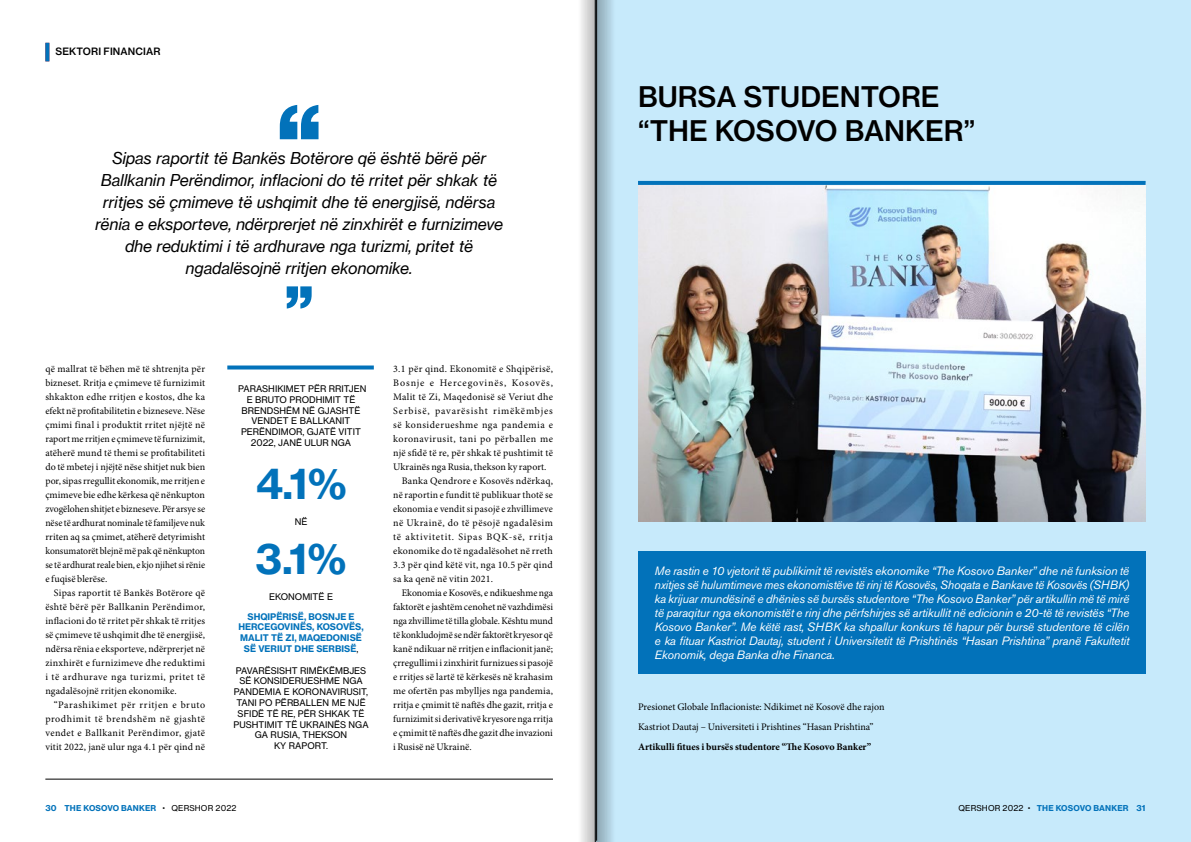
<style>
.page{position:relative;width:1191px;height:842px;background:#fff}
.page>*{position:absolute;margin:0;border:0;box-sizing:border-box;transform-origin:0 0}
.t1{font:42px "N Haas Grotesk TX Pro 75 Bd";color:#0272ba}
.t2{font:28px/33.6px "N Haas Grotesk TX Pro 65 Md";color:#000}
.t3{font:italic 16px/22px "N Haas Grotesk TX Pro";letter-spacing:-.01em;color:#000;text-align:center}
.t4{font:italic 12px/14px "Akzidenz Grotesk Pro";letter-spacing:-.015em;color:#fff;text-align:justify}
.t5{font:10px/14px "Minion Pro";letter-spacing:.01em;color:#000;text-align:justify}
.t6{font:10px "Minion Pro";letter-spacing:.01em;color:#000;scale:.96 1}
.t7{font:10px "Minion Pro";letter-spacing:.05em;color:#000}
.t8{font:700 10px "Minion Pro";color:#000}
.t9{font:10px "Minion Pro";letter-spacing:.07em;color:#000}
.t10{font:10px "Minion Pro";letter-spacing:.08em;color:#000}
.t11{font:10px "Minion Pro";letter-spacing:.045em;color:#000}
.t12{font:10px "Minion Pro";letter-spacing:.085em;color:#000}
.t13{font:10px "N Haas Grotesk TX Pro 65 Md";letter-spacing:.015em;color:#000}
.t14{font:9px/10.8px "N Haas Grotesk TX Pro 55 Rg";color:#000;text-align:center}
.t15{font:9px/10.8px "N Haas Grotesk TX Pro 75 Bd";color:#0272ba;text-align:center}
.t16{font:8px "N Haas Grotesk TX Pro 75 Bd";letter-spacing:.015em;color:#0272ba}
.s1{font-family:"N Haas Grotesk TX Pro 55 Rg";color:#000}
.s2{font-family:"Titling Gothic FB Narrow";font-weight:500;color:#000}
</style>
<div class="page">
<hr style="left:45px;top:779px;width:508px;height:1px;background:#000">
<svg style="left:45px;top:43px;width:4px;height:18px"></svg>
<div style="left:595px;top:0;width:596px;height:842px;background:#c7eafb"></div>
<svg style="left:227px;top:365px;width:147px;height:4px"></svg>
<svg style="left:280px;top:105px;width:38px;height:34px"></svg>
<svg style="left:287px;top:286px;width:25px;height:23px"></svg>
<div style="left:597px;top:0;width:30px;height:842px;background:linear-gradient(to right,#97b1bf,#d2f7ff)"></div>
<svg style="left:581px;top:0;width:15px;height:842px"></svg>
<hr style="left:596px;top:0;width:1px;height:841px;background:#000">
<div style="left:638px;top:551px;width:507px;height:123px;background:#0272ba"></div>
<img style="left:638px;top:185px;width:507px;height:336px">
<svg style="left:638px;top:181px;width:507px;height:4px;background:#0674bb"></svg>
<p class="t13" style="left:55px;top:45px;width:107px">SEKTORI FINANCIAR</p>
<p class="t3" style="left:95px;top:147px;width:409px">Sipas raportit të Bankës Botërore që është bërë për Ballkanin Perëndimor, inflacioni do të rritet për shkak të rritjes së çmimeve të ushqimit dhe të energjisë, ndërsa rënia e eksporteve, ndërprerjet në zinxhirët e furnizimeve dhe reduktimi i të ardhurave nga turizmi, pritet të ngadalësojnë rritjen ekonomike.</p>
<p class="t5" style="left:45px;top:362px;width:161px">që mallrat të bëhen më të shtrenjta për bizneset. Rritja e çmimeve të furnizimit shkakton edhe rritjen e kostos, dhe ka efekt në profitabilitetin e bizneseve. Nëse çmimi final i produktit rritet njëjtë në raport me rritjen e çmimeve të furnizimit, atëherë mund të themi se profitabiliteti do të mbetej i njëjtë nëse shitjet nuk bien por, sipas rregullit ekonomik, me rritjen e çmimeve bie edhe kërkesa që nënkupton zvogëlohen shitjet e bizneseve. Për arsye se nëse të ardhurat nominale të familjeve nuk rriten aq sa çmimet, atëherë detyrimisht konsumatorët blejnë më pak që nënkupton se të ardhurat reale bien, e kjo njihet si rënie e fuqisë blerëse.</p>
<p class="t5" style="left:45px;top:586px;width:161px;text-indent:8px">Sipas raportit të Bankës Botërore që është bërë për Ballkanin Perëndimor, inflacioni do të rritet për shkak të rritjes së çmimeve të ushqimit dhe të energjisë, ndërsa rënia e eksporteve, ndërprerjet në zinxhirët e furnizimeve dhe reduktimi i të ardhurave nga turizmi, pritet të ngadalësojnë rritjen ekonomike.</p>
<p class="t5" style="left:45px;top:698px;width:161px;text-indent:8px">“Parashikimet për rritjen e bruto prodhimit të brendshëm në gjashtë vendet e Ballkanit Perëndimor, gjatë vitit 2022, janë ulur nga 4.1 për qind në</p>
<p class="t14" style="left:238px;top:383px;width:130px">PARASHIKIMET PËR RRITJEN<br>E BRUTO PRODHIMIT TË<br>BRENDSHËM NË GJASHTË<br>VENDET E BALLKANIT<br>PERËNDIMOR, GJATË VITIT<br>2022, JANË ULUR NGA</p>
<h1 class="t1" style="left:255px;top:457px;width:94px">4.1%</h1>
<p class="t14" style="left:295px;top:516px;width:14px">NË</p>
<h1 class="t1" style="left:255px;top:532px;width:93px">3.1%</h1>
<p class="t14" style="left:269px;top:591px;width:65px">EKONOMITË E</p>
<p class="t15" style="left:238px;top:611px;width:127px">SHQIPËRISË, BOSNJE E<br>HERCEGOVINËS, KOSOVËS,<br>MALIT TË ZI, MAQEDONISË<br>SË VERIUT DHE SERBISË<span class="s1">,</span></p>
<p class="t14" style="left:233px;top:665px;width:137px">PAVARËSISHT RIMËKËMBJES<br>SË KONSIDERUESHME NGA<br>PANDEMIA E KORONAVIRUSIT,<br>TANI PO PËRBALLEN ME NJË<br>SFIDË TË RE, PËR SHKAK TË<br>PUSHTIMIT TË UKRAINËS NGA<br>GA RUSIA, THEKSON<br>KY RAPORT.</p>
<p class="t16" style="left:45px;top:803px;width:192px">30 THE KOSOVO BANKER <span class="s2">•</span> <span class="s1">QERSHOR 2022</span></p>
<p class="t5" style="left:393px;top:362px;width:161px">3.1 për qind. Ekonomitë e Shqipërisë,</p>
<p class="t12" style="left:393px;top:377px;width:161px">Bosnje e Hercegovinës, Kosovës,</p>
<p class="t5" style="left:393px;top:390px;width:161px">Malit të Zi, Maqedonisë së Veriut dhe</p>
<p class="t10" style="left:393px;top:405px;width:161px">Serbisë, pavarësisht rimëkëmbjes</p>
<p class="t7" style="left:393px;top:419px;width:161px">së konsiderueshme nga pandemia e</p>
<p class="t7" style="left:393px;top:433px;width:161px">koronavirusit, tani po përballen me</p>
<p class="t5" style="left:393px;top:446px;width:161px">një sfidë të re, për shkak të pushtimit të</p>
<p class="t5" style="left:393px;top:460px;width:155px">Ukrainës nga Rusia, thekson ky raport.</p>
<p class="t5" style="left:402px;top:474px;width:153px">Banka Qendrore e Kosovës ndërkaq,</p>
<p class="t5" style="left:393px;top:488px;width:161px">në raportin e fundit të publikuar thotë se</p>
<p class="t6" style="left:393px;top:503px;width:168px">ekonomia e vendit si pasojë e zhvillimeve</p>
<p class="t11" style="left:393px;top:517px;width:161px">në Ukrainë, do të pësojë ngadalësim</p>
<p class="t9" style="left:393px;top:531px;width:161px">të aktivitetit. Sipas BQK-së, rritja</p>
<p class="t5" style="left:393px;top:544px;width:161px">ekonomike do të ngadalësohet në rreth</p>
<p class="t5" style="left:393px;top:558px;width:161px">3.3 për qind këtë vit, nga 10.5 për qind</p>
<p class="t5" style="left:393px;top:572px;width:102px">sa ka qenë në vitin 2021.</p>
<p class="t5" style="left:402px;top:586px;width:153px">Ekonomia e Kosovës, e ndikueshme nga</p>
<p class="t5" style="left:393px;top:600px;width:161px">faktorët e jashtëm cenohet në vazhdimësi</p>
<p class="t5" style="left:393px;top:614px;width:161px">nga zhvillime të tilla globale. Kështu mund</p>
<p class="t6" style="left:393px;top:629px;width:168px">të konkludojmë se ndër faktorët kryesor që</p>
<p class="t5" style="left:393px;top:642px;width:161px">kanë ndikuar në rritjen e inflacionit janë;</p>
<p class="t5" style="left:393px;top:656px;width:161px">çrregullimi i zinxhirit furnizues si pasojë</p>
<p class="t5" style="left:393px;top:670px;width:161px">e rritjes së lartë të kërkesës në krahasim</p>
<p class="t5" style="left:393px;top:684px;width:161px">me ofertën pas mbylljes nga pandemia,</p>
<p class="t5" style="left:393px;top:698px;width:161px">rritja e çmimit të naftës dhe gazit, rritja e</p>
<p class="t5" style="left:393px;top:712px;width:161px">furnizimit si derivativë kryesore nga rritja</p>
<p class="t5" style="left:393px;top:726px;width:161px">e çmimit të naftës dhe gazit dhe invazioni</p>
<p class="t5" style="left:393px;top:740px;width:80px">i Rusisë në Ukrainë.</p>
<h2 class="t2" style="left:638px;top:80px;width:339px">BURSA STUDENTORE “THE KOSOVO BANKER”</h2>
<p class="t4" style="left:654px;top:564px;width:476px">Me rastin e 10 vjetorit të publikimit të revistës ekonomike “The Kosovo Banker” dhe në funksion të nxitjes së hulumtimeve mes ekonomistëve të rinj të Kosovës, Shoqata e Bankave të Kosovës (SHBK) ka krijuar mundësinë e dhënies së bursës studentore “The Kosovo Banker” për artikullin më të mirë të paraqitur nga ekonomistët e rinj dhe përfshirjes së artikullit në edicionin e 20-të të revistës “The Kosovo Banker”. Me këtë rast, SHBK ka shpallur konkurs të hapur për bursë studentore të cilën e ka fituar Kastriot Dautaj, student i Universitetit të Prishtinës “Hasan Prishtina” pranë Fakultetit Ekonomik, dega Banka dhe Financa.</p>
<p class="t5" style="left:638px;top:697px;width:248px;line-height:20px">Presionet Globale Inflacioniste: Ndikimet në Kosovë dhe rajon<br>Kastriot Dautaj – Universiteti i Prishtines “Hasan Prishtina”</p>
<p class="t8" style="left:638px;top:740px;width:235px">Artikulli fitues i bursës studentore “The Kosovo Banker”</p>
<p class="t16" style="left:958px;top:803px;width:188px"><span class="s1">QERSHOR 2022</span> <span class="s2">•</span> THE KOSOVO BANKER 31</p>
</div>
